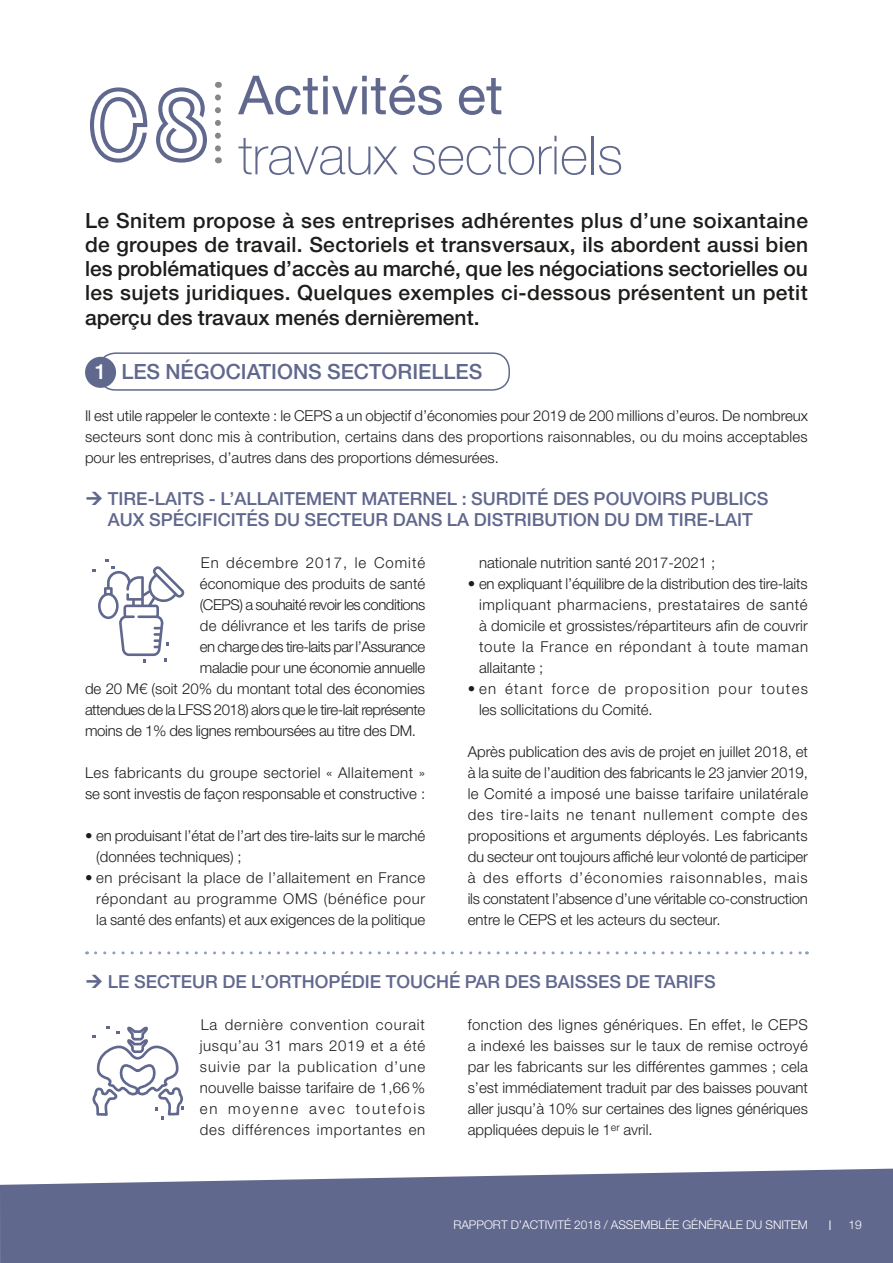
<style>
.page{position:relative;width:893px;height:1263px;background:#fff}
.page>*{position:absolute;margin:0;border:0;box-sizing:border-box;transform-origin:0 0}
.t1{font:97.5px "LIBRARY3 AM";color:#61688e}
.t2{font:100 54px/60px "Helvetica Neue LT Std";color:#61688e}
.t3{font:500 21px/24.3px "Helvetica Neue LT Std";color:#1d1d1b;text-align:justify}
.t4{font:500 21px "Helvetica Neue LT Std";color:#61688e}
.t5{font:500 21px "Helvetica Neue LT Std";color:#fff}
.t6{font:500 18px/21px "Helvetica Neue LT Std";color:#61688e}
.t7{font:300 15px/21px "Helvetica Neue LT Std";color:#1d1d1b;text-align:justify}
.t8{font:300 15px "Helvetica Neue LT Std";letter-spacing:-.035em;color:#1d1d1b}
.t9{font:300 15px "Helvetica Neue LT Std";letter-spacing:-.02em;color:#1d1d1b}
.t10{font:300 15px/21px "Helvetica Neue LT Std";letter-spacing:.085em;color:#1d1d1b}
.t11{font:300 15px "Helvetica Neue LT Std";letter-spacing:-.03em;color:#1d1d1b}
.t12{font:300 15px "Helvetica Neue LT Std";letter-spacing:.065em;color:#1d1d1b}
.t13{font:300 12px "Helvetica Neue LT Std";color:#fff}
.s1{font-weight:400}
</style>
<div class="page">
<div style="left:98px;top:352px;width:412px;height:39px;border:2px solid #61688e;border-radius:16px"></div>
<svg style="left:0;top:1168px;width:893px;height:95px;background:#6f7598"></svg>
<div style="left:85px;top:357px;width:31px;height:31px;background:#61688e;border-radius:50%"></div>
<svg style="left:92px;top:559px;width:92px;height:104px"></svg>
<svg style="left:96px;top:951px;width:711px;height:3px"></svg>
<svg style="left:92px;top:1026px;width:92px;height:93px"></svg>
<svg style="left:829px;top:1220px;width:2px;height:10px"></svg>
<svg style="left:215px;top:97px;width:6px;height:66px"></svg>
<p class="t1" style="left:83px;top:65px;width:133px">08</p>
<p class="t2" style="left:238px;top:65px;width:386px"><span class="s1">Activités et </span>travaux sectoriels</p>
<p class="t3" style="left:85px;top:208px;width:725px">Le Snitem propose à ses entreprises adhérentes plus d’une soixantaine de groupes de travail. Sectoriels et transversaux, ils abordent aussi bien les problématiques d’accès au marché, que les négociations sectorielles ou les sujets juridiques. Quelques exemples ci-dessous présentent un petit aperçu des travaux menés dernièrement.</p>
<p class="t5" style="left:95px;top:359px;width:13px">1</p>
<p class="t4" style="left:121px;top:359px;width:362px">LES NÉGOCIATIONS SECTORIELLES</p>
<p class="t7" style="left:85px;top:405px;width:724px">Il est utile rappeler le contexte : le CEPS a un objectif d’économies pour 2019 de 200 millions d’euros. De nombreux secteurs sont donc mis à contribution, certains dans des proportions raisonnables, ou du moins acceptables pour les entreprises, d’autres dans des proportions démesurées.</p>
<p class="t6" style="left:108px;top:488px;width:662px">TIRE-LAITS - L’ALLAITEMENT MATERNEL : SURDITÉ DES POUVOIRS PUBLICS<br>AUX SPÉCIFICITÉS DU SECTEUR DANS LA DISTRIBUTION DU DM TIRE-LAIT</p>
<p class="t12" style="left:201px;top:554px;width:226px">En décembre 2017, le Comité</p>
<p class="t7" style="left:200px;top:573px;width:227px">économique des produits de santé</p>
<p class="t11" style="left:200px;top:596px;width:227px">(CEPS) a souhaité revoir les conditions</p>
<p class="t7" style="left:200px;top:615px;width:227px">de délivrance et les tarifs de prise</p>
<p class="t8" style="left:200px;top:638px;width:227px">en charge des tire-laits par l’Assurance</p>
<p class="t9" style="left:200px;top:659px;width:227px">maladie pour une économie annuelle</p>
<p class="t7" style="left:85px;top:678px;width:341px">de 20 M€ (soit 20% du montant total des économies</p>
<p class="t8" style="left:85px;top:701px;width:342px">attendues de la LFSS 2018) alors que le tire-lait représente</p>
<p class="t9" style="left:85px;top:722px;width:333px">moins de 1% des lignes remboursées au titre des DM.</p>
<p class="t7" style="left:85px;top:762px;width:342px">Les fabricants du groupe sectoriel « Allaitement » se sont investis de façon responsable et constructive :</p>
<p class="t7" style="left:96px;top:825px;width:330px;text-indent:-11px">• en produisant l’état de l’art des tire-laits sur le marché (données techniques) ;</p>
<p class="t7" style="left:96px;top:867px;width:331px;text-indent:-11px">• en précisant la place de l’allaitement en France répondant au programme OMS (bénéfice pour la santé des enfants) et aux exigences de la politique</p>
<p class="t7" style="left:479px;top:552px;width:238px">nationale nutrition santé 2017-2021 ;</p>
<p class="t7" style="left:479px;top:573px;width:331px;text-indent:-11px">• en expliquant l’équilibre de la distribution des tire-laits impliquant pharmaciens, prestataires de santé à domicile et grossistes/répartiteurs afin de couvrir toute la France en répondant à toute maman allaitante ;</p>
<p class="t10" style="left:479px;top:678px;width:330px;text-indent:-11px">• en étant force de proposition pour toutes les sollicitations du Comité.</p>
<p class="t7" style="left:468px;top:741px;width:342px">Après publication des avis de projet en juillet 2018, et à la suite de l’audition des fabricants le 23 janvier 2019, le Comité a imposé une baisse tarifaire unilatérale des tire-laits ne tenant nullement compte des propositions et arguments déployés. Les fabricants du secteur ont toujours affiché leur volonté de participer à des efforts d’économies raisonnables, mais ils constatent l’absence d’une véritable co-construction entre le CEPS et les acteurs du secteur.</p>
<p class="t6" style="left:108px;top:971px;width:609px">LE SECTEUR DE L’ORTHOPÉDIE TOUCHÉ PAR DES BAISSES DE TARIFS</p>
<p class="t7" style="left:200px;top:1014px;width:227px">La dernière convention courait jusqu’au 31 mars 2019 et a été suivie par la publication d’une nouvelle baisse tarifaire de 1,66% en moyenne avec toutefois des différences importantes en</p>
<p class="t7" style="left:468px;top:1014px;width:342px">fonction des lignes génériques. En effet, le CEPS a indexé les baisses sur le taux de remise octroyé par les fabricants sur les différentes gammes ; cela s’est immédiatement traduit par des baisses pouvant aller jusqu’à 10% sur certaines des lignes génériques appliquées depuis le 1<sup>er</sup> avril.</p>
<p class="t13" style="left:453px;top:1217px;width:356px">RAPPORT D’ACTIVITÉ 2018 / ASSEMBLÉE GÉNÉRALE DU SNITEM</p>
<p class="t13" style="left:848px;top:1217px;width:15px">19</p>
</div>
